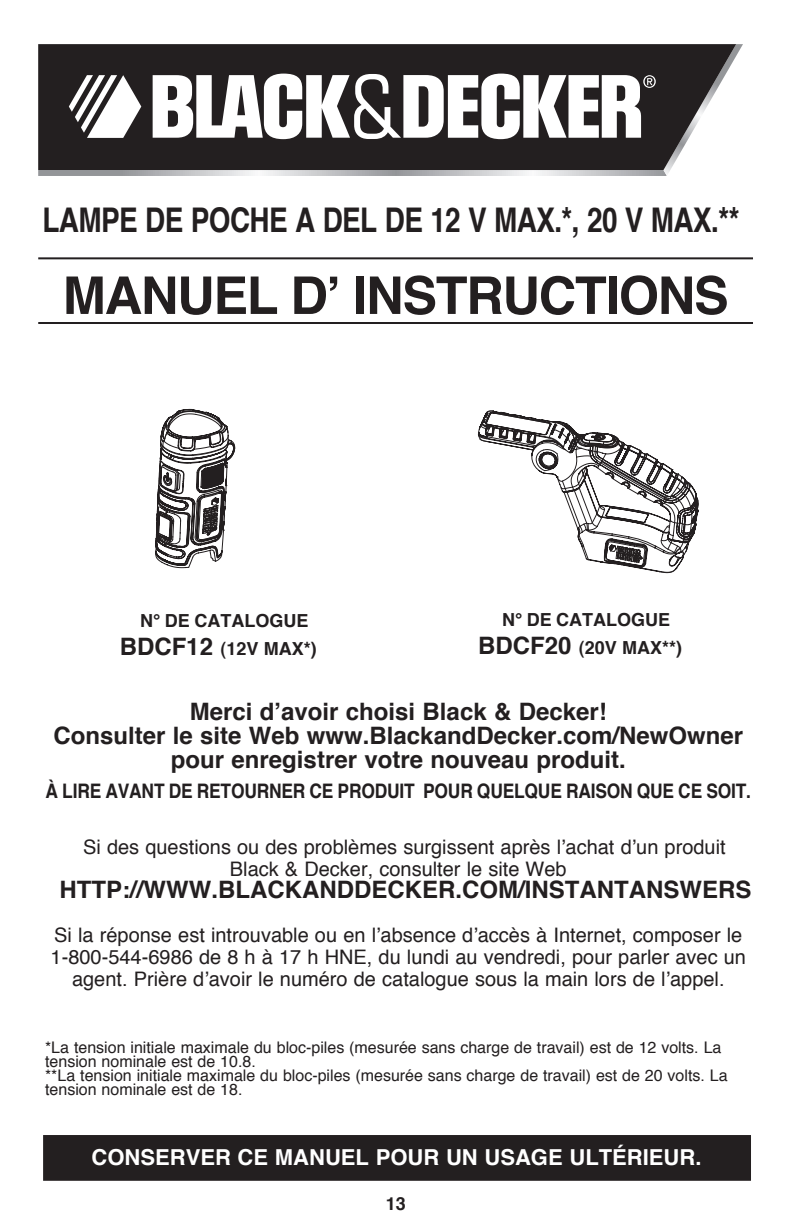
<style>
.page{position:relative;width:792px;height:1224px;background:#fff}
.page>*{position:absolute;margin:0;border:0;box-sizing:border-box;transform-origin:0 0}
.t1{font:700 52px "Helvetica";letter-spacing:-.025em;color:#231f20}
.t2{font:700 34px "Helvetica";letter-spacing:-.02em;color:#231f20;scale:.82 1}
.t3{font:700 24px/24px "Helvetica";color:#231f20;text-align:center}
.t4{font:700 22px "Helvetica";color:#fff}
.t5{font:20px/22px "Helvetica";color:#231f20}
.t6{font:700 20px "Helvetica";letter-spacing:-.01em;color:#231f20;scale:.87 1}
.t7{font:700 18px/28px "Helvetica";color:#231f20}
.t8{font:16px/14px "Helvetica";color:#231f20}
.s1{font-size:24px}
</style>
<div class="page">
<hr style="left:38px;top:257px;width:715px;height:2px;background:#231f20">
<hr style="left:38px;top:322px;width:715px;height:2px;background:#231f20">
<svg style="left:38px;top:44px;width:705px;height:132px"></svg>
<svg style="left:155px;top:409px;width:80px;height:159px"></svg>
<svg style="left:477px;top:410px;width:222px;height:164px"></svg>
<div style="left:44px;top:1136px;width:706px;height:44px;background:#231f20"></div>
<div style="left:43px;top:1135px;width:708px;height:46px;border:2px solid #231f20"></div>
<h2 class="t2" style="left:43px;top:193px;width:852px">LAMPE DE POCHE A DEL DE 12 V MAX.*, 20 V MAX.**</h2>
<h1 class="t1" style="left:63px;top:254px;width:668px">MANUEL D’ INSTRUCTIONS</h1>
<p class="t7" style="left:120px;top:607px;width:199px;text-indent:20px">N° DE CATALOGUE<br><span class="s1">BDCF12</span> (12V MAX*)</p>
<p class="t7" style="left:478px;top:606px;width:206px;text-indent:24px">N° DE CATALOGUE<br><span class="s1">BDCF20</span> (20V MAX**)</p>
<p class="t3" style="left:54px;top:700px;width:691px">MERCI D’AVOIR CHOISI BLACK &amp; DECKER!<br>CONSULTER LE SITE WEB WWW.BLACKANDDECKER.COM/NEWOWNER<br>POUR ENREGISTRER VOTRE NOUVEAU PRODUIT.</p>
<p class="t6" style="left:46px;top:775px;width:84px">À LIRE AVANT</p>
<p class="t6" style="left:169px;top:775px;width:47px">DE RETOURNER</p>
<p class="t6" style="left:310px;top:775px;width:46px">CE PRODUIT</p>
<p class="t6" style="left:423px;top:775px;width:15px">POUR</p>
<p class="t6" style="left:477px;top:775px;width:116px">QUELQUE RAISON</p>
<p class="t6" style="left:637px;top:775px;width:93px">QUECESOIT</p>
<p class="t6" style="left:746px;top:775px;width:7px">.</p>
<p class="t5" style="left:230px;top:837px;width:497px;text-indent:-147px">Si des questions ou des problèmes surgissent après l’achat d’un produit<br>Black &amp; Decker, consulter le site Web</p>
<p class="t3" style="left:60px;top:878px;width:34px">HTTP</p>
<p class="t3" style="left:122px;top:878px;width:113px">://WWW.BLAC</p>
<p class="t3" style="left:285px;top:878px;width:36px">KANDDEC</p>
<p class="t3" style="left:405px;top:878px;width:77px">KER.COM</p>
<p class="t3" style="left:518px;top:878px;width:23px">/INSTANTANS</p>
<p class="t3" style="left:680px;top:878px;width:40px">WERS</p>
<p class="t5" style="left:51px;top:925px;width:697px;text-align:center">Si la réponse est introuvable ou en l’absence d’accès à Internet, composer le<br>1-800-544-6986 de 8 h à 17 h HNE, du lundi au vendredi, pour parler avec un agent. Prière d’avoir le numéro de catalogue sous la main lors de l’appel.</p>
<p class="t8" style="left:45px;top:1040px;width:684px">*La tension initiale maximale du bloc-piles (mesurée sans charge de travail) est de 12 volts. La tension nominale est de 10.8.<br>**La tension initiale maximale du bloc-piles (mesurée sans charge de travail) est de 20 volts. La tension nominale est de 18.</p>
<p class="t4" style="left:92px;top:1140px;width:33px">CONSERVER</p>
<p class="t4" style="left:238px;top:1140px;width:54px">CE MANUEL</p>
<p class="t4" style="left:376px;top:1140px;width:17px">POUR</p>
<p class="t4" style="left:446px;top:1140px;width:55px">UN USAGE</p>
<p class="t4" style="left:570px;top:1140px;width:15px">ULT</p>
<p class="t4" style="left:612px;top:1140px;width:29px">ÉRIEUR</p>
<p class="t4" style="left:695px;top:1140px;width:8px">.</p>
<p class="t7" style="left:386px;top:1190px;width:22px">13</p>
</div>
